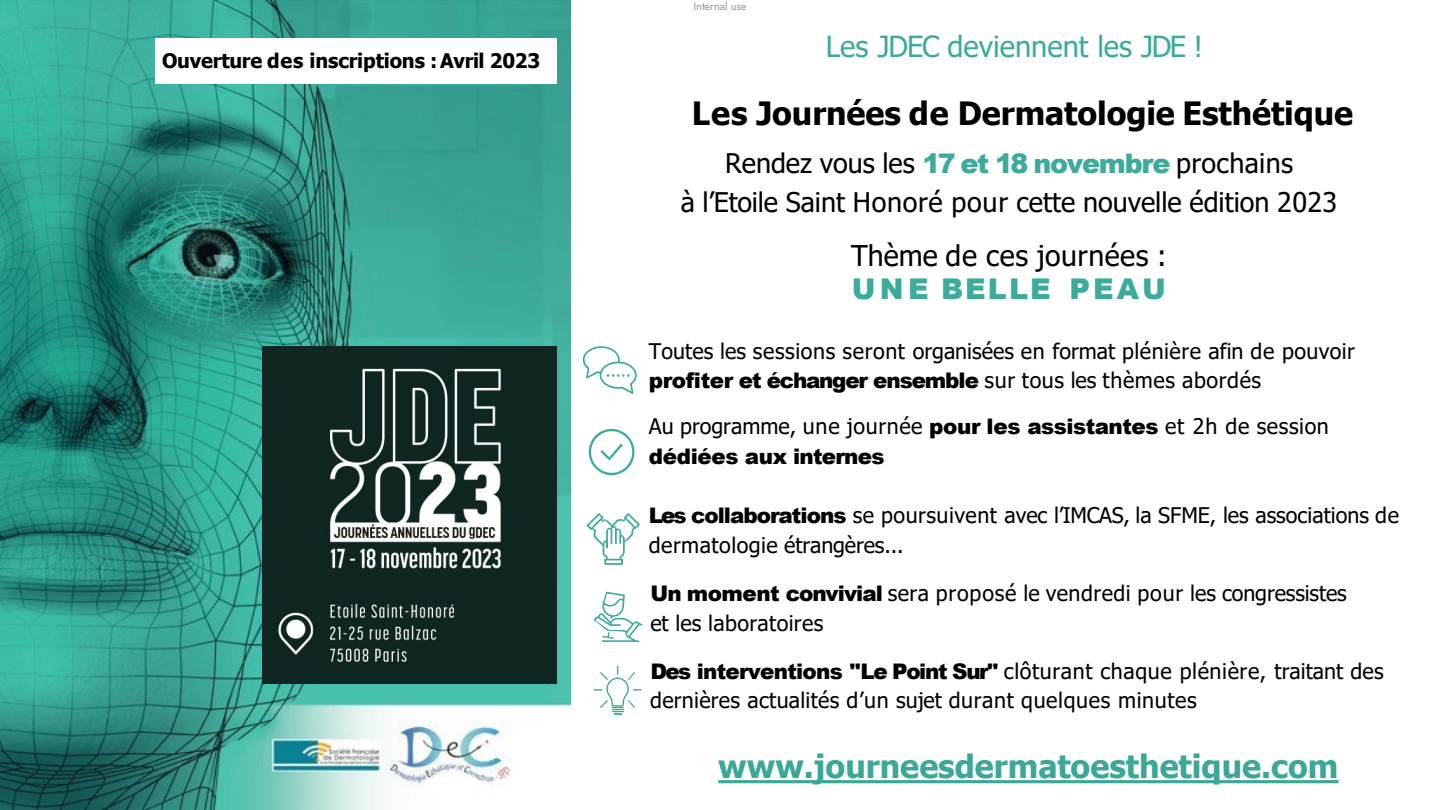
<style>
.page{position:relative;width:1440px;height:810px;background:#fff}
.page>*{position:absolute;margin:0;border:0;box-sizing:border-box;transform-origin:0 0}
.t1{font:700 32px "Tahoma";letter-spacing:-.005em;color:#000}
.t2{font:700 32px "Tahoma";color:#3ba797}
.t3{font:29px "Tahoma";color:#3cab99}
.t4{font:28.6px "Tahoma";letter-spacing:.015em;color:#000}
.t5{font:900 28.6px "Arial";letter-spacing:.1em;color:#3cab99}
.t6{font:27px "Tahoma";color:#000}
.t7{font:21.5px/29.9px "Tahoma";letter-spacing:.015em;color:#000}
.t8{font:900 21.5px/29.9px "Arial";letter-spacing:-.035em;color:#000}
.t9{font:700 20px "Tahoma";letter-spacing:-.01em;color:#000}
.t10{font:11px "Jost";letter-spacing:-.005em;color:#93979b}
.s1{font-family:"Arial";font-weight:900;color:#3cab99}
.s2{font-family:"Tahoma";font-weight:400}
.s3{font-family:"Arial";font-weight:900}
</style>
<div class="page">
<img style="left:0;top:0;width:571px;height:810px">
<img style="left:263px;top:346px;width:294px;height:338px">
<svg style="left:583px;top:346px;width:54px;height:48px"></svg>
<svg style="left:589px;top:429px;width:46px;height:46px"></svg>
<svg style="left:587px;top:513px;width:53px;height:52px"></svg>
<svg style="left:594px;top:592px;width:48px;height:50px"></svg>
<svg style="left:594px;top:666px;width:48px;height:49px"></svg>
<div style="left:156px;top:39px;width:401px;height:45px;background:#fff"></div>
<svg style="left:718px;top:780px;width:620px;height:3px;background:#43aa9b"></svg>
<p class="t9" style="left:162px;top:47px;width:380px">Ouverture des inscriptions :Avril 2023</p>
<p class="t10" style="left:693px;top:-2px;width:55px">Internal use</p>
<p class="t3" style="left:826px;top:27px;width:379px">Les JDEC deviennent les JDE !</p>
<p class="t1" style="left:692px;top:91px;width:663px">Les Journées de Dermatologie Esthétique</p>
<p class="t6" style="left:725px;top:146px;width:570px">Rendez vous les <span class="s1">17 et 18 novembre</span> prochains</p>
<p class="t6" style="left:681px;top:184px;width:658px">à l’Etoile Saint Honoré pour cette nouvelle édition 2023</p>
<p class="t4" style="left:851px;top:236px;width:317px">Thème de ces journées :</p>
<p class="t5" style="left:852px;top:268px;width:316px">UNE BELLE PEAU</p>
<p class="t7" style="left:649px;top:338px;width:708px">Toutes les sessions seront organisées en format plénière afin de pouvoir</p>
<p class="t8" style="left:649px;top:365px;width:614px">profiter et échanger ensemble <span class="s2">sur tous les thèmes abordés</span></p>
<p class="t8" style="left:649px;top:411px;width:682px"><span class="s2">Au programme, une journée</span> pour les assistantes <span class="s2">et 2h de session </span>dédiées aux internes</p>
<p class="t7" style="left:649px;top:501px;width:752px"><span class="s3">Les collaborations</span> se poursuivent avec l’IMCAS, la SFME, les associations de dermatologie étrangères...</p>
<p class="t7" style="left:650px;top:579px;width:698px"><span class="s3">Un moment convivial</span> sera proposé le vendredi pour les congressistes et les laboratoires</p>
<p class="t7" style="left:650px;top:657px;width:735px"><span class="s3">Des interventions "Le Point Sur"</span> clôturant chaque plénière, traitant des dernières actualités d’un sujet durant quelques minutes</p>
<p class="t2" style="left:718px;top:744px;width:622px">www.journeesdermatoesthetique.com</p>
</div>
